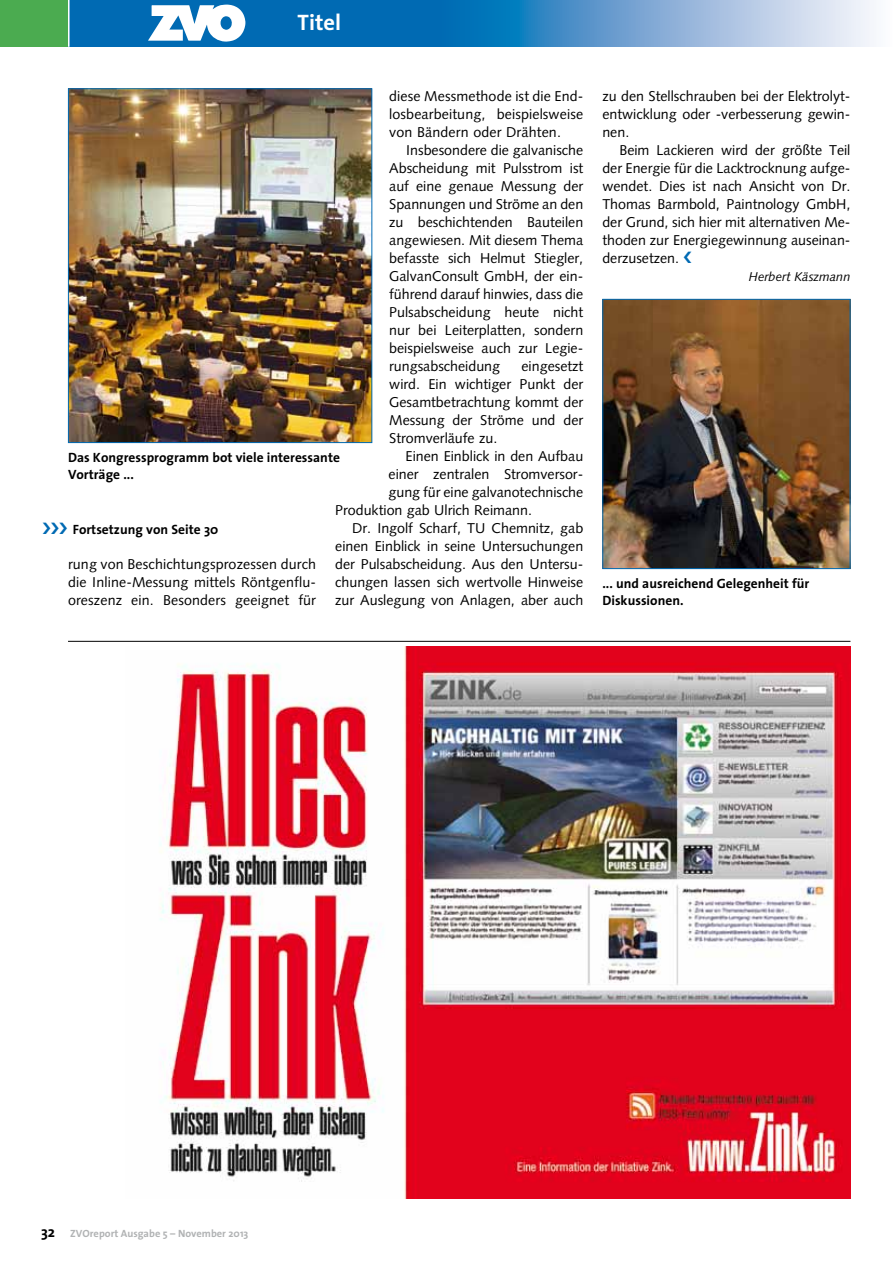
<style>
.page{position:relative;width:893px;height:1263px;background:#fff}
.page>*{position:absolute;margin:0;border:0;box-sizing:border-box;transform-origin:0 0}
.t1{font:700 22.5px "The Sans";color:#fff}
.t2{font:700 15px "The Sans";color:#000}
.t3{font:14.25px/18px "Syntax";color:#000;text-align:justify}
.t4{font:700 13.5px/16.5px "The Sans";color:#000}
.t5{font:italic 12.75px "Syntax";color:#000}
.t6{font:700 10.5px "The Sans";color:#b1b3b4}
</style>
<div class="page">
<div style="left:68px;top:0;width:570px;height:47px;background:#006ab3"></div>
<svg style="left:481px;top:0;width:393px;height:47px;background:#86b2d9"></svg>
<img style="left:148px;top:5px;width:97px;height:37px">
<hr style="left:67px;top:0;width:3px;height:47px;background:#fff">
<div style="left:0;top:0;width:68px;height:47px;background:#4bab50"></div>
<img style="left:160px;top:646px;width:690px;height:553px">
<hr style="left:68px;top:641px;width:782px;height:1px;background:#000">
<img style="left:70px;top:90px;width:300px;height:351px">
<div style="left:68px;top:88px;width:304px;height:355px;border:1px solid #006ab3"></div>
<img style="left:604px;top:301px;width:244px;height:266px">
<div style="left:602px;top:299px;width:248px;height:270px;border:1px solid #006ab3"></div>
<h1 class="t1" style="left:298px;top:4px;width:45px">Titel</h1>
<p class="t3" style="left:389px;top:87px;width:196px">diese Messmethode ist die End&shy;losbearbeitung, beispielsweise von Bändern oder Drähten.</p>
<p class="t3" style="left:389px;top:141px;width:196px;text-indent:17px">Insbesondere die galvanische Abscheidung mit Pulsstrom ist auf eine genaue Messung der Spannungen und Ströme an den zu beschichtenden Bauteilen angewiesen. Mit diesem Thema befasste sich Helmut Stiegler, GalvanConsult GmbH, der ein&shy;führend darauf hinwies, dass die Pulsabscheidung heute nicht nur bei Leiterplatten, sondern beispielsweise auch zur Legie&shy;rungsabscheidung</p>
<p class="t3" style="left:389px;top:357px;width:196px;text-indent:132px">eingesetzt wird. Ein wichtiger Punkt der Gesamtbetrachtung kommt der Messung der Ströme und der Stromverläufe zu.</p>
<p class="t3" style="left:406px;top:447px;width:179px">Einen Einblick in den Aufbau</p>
<p class="t3" style="left:389px;top:465px;width:196px">einer zentralen Stromversor-</p>
<p class="t3" style="left:389px;top:483px;width:196px">gung für eine galvanotechnische</p>
<p class="t3" style="left:335px;top:501px;width:198px">Produktion gab Ulrich Reimann.</p>
<p class="t3" style="left:352px;top:519px;width:233px">Dr. Ingolf Scharf, TU Chemnitz, gab</p>
<p class="t3" style="left:335px;top:537px;width:250px">einen Einblick in seine Untersuchungen</p>
<p class="t3" style="left:335px;top:555px;width:250px">der Pulsabscheidung. Aus den Untersu-</p>
<p class="t3" style="left:335px;top:573px;width:250px">chungen lassen sich wertvolle Hinweise</p>
<p class="t3" style="left:335px;top:591px;width:250px">zur Auslegung von Anlagen, aber auch</p>
<p class="t4" style="left:68px;top:449px;width:273px">Das Kongressprogramm bot viele interessante<br>Vorträge ...</p>
<p class="t4" style="left:73px;top:521px;width:147px">Fortsetzung von Seite 30</p>
<p class="t3" style="left:68px;top:555px;width:250px">rung von Beschichtungsprozessen durch die Inline-Messung mittels Röntgenflu&shy;oreszenz ein. Besonders geeignet für</p>
<p class="t3" style="left:602px;top:87px;width:250px">zu den Stellschrauben bei der Elektrolyt&shy;entwicklung oder -verbesserung gewin&shy;nen.</p>
<p class="t3" style="left:602px;top:141px;width:250px;text-indent:17px">Beim Lackieren wird der größte Teil der Energie für die Lacktrocknung aufge&shy;wendet. Dies ist nach Ansicht von Dr.<br>Thomas Barmbold, Paintnology GmbH, der Grund, sich hier mit alternativen Me&shy;thoden zur Energiegewinnung auseinan&shy;derzusetzen.</p>
<p class="t5" style="left:749px;top:269px;width:103px">Herbert Käszmann</p>
<p class="t4" style="left:602px;top:575px;width:208px">... und ausreichend Gelegenheit für<br>Diskussionen.</p>
<p class="t2" style="left:41px;top:1219px;width:16px">32</p>
<p class="t6" style="left:70px;top:1225px;width:180px">ZVOreport Ausgabe 5 – November 2013</p>
</div>
